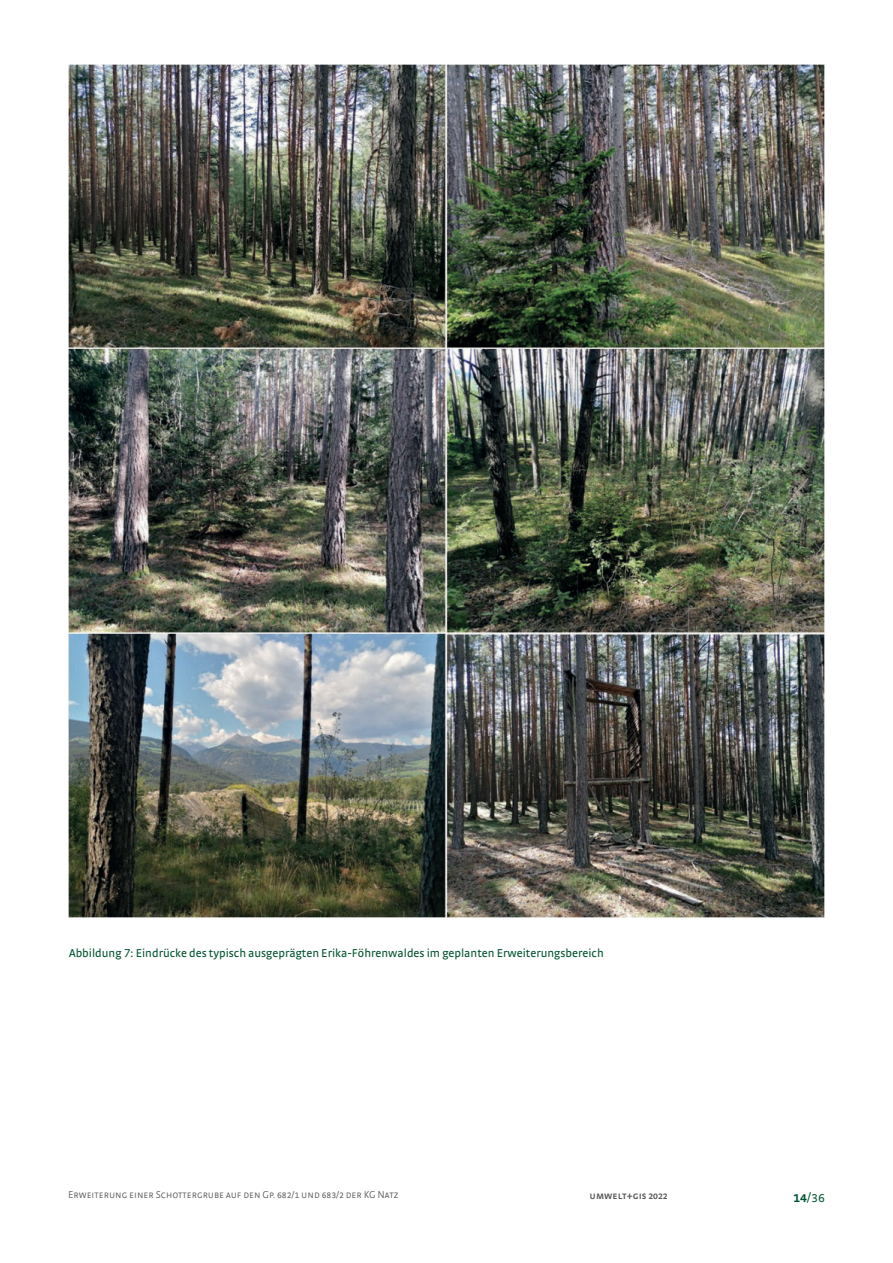
<style>
.page{position:relative;width:893px;height:1263px;background:#fff}
.page>*{position:absolute;margin:0;border:0;box-sizing:border-box;transform-origin:0 0}
.t1{font:300 15px "Strada SC";color:#015330}
.t2{font:12px "Strada TF";color:#015330}
.t3{font:300 10.5px "Strada SC";color:#57585a}
.t4{font:600 10.5px "Strada SC";color:#57585a}
.s1{font-weight:600}
</style>
<div class="page">
<img style="left:68px;top:65px;width:757px;height:852px">
<p class="t2" style="left:69px;top:947px;width:536px">Abbildung 7: Eindrücke des typisch ausgeprägten Erika-Föhrenwaldes im geplanten Erweiterungsbereich</p>
<p class="t3" style="left:68px;top:1188px;width:332px">Erweiterung einer Schottergrube auf den Gp. 682/1 und 683/2 der KG Natz</p>
<p class="t4" style="left:590px;top:1189px;width:80px">umwelt+gis 2022</p>
<p class="t1" style="left:793px;top:1188px;width:33px"><span class="s1">14</span>/36</p>
</div>
